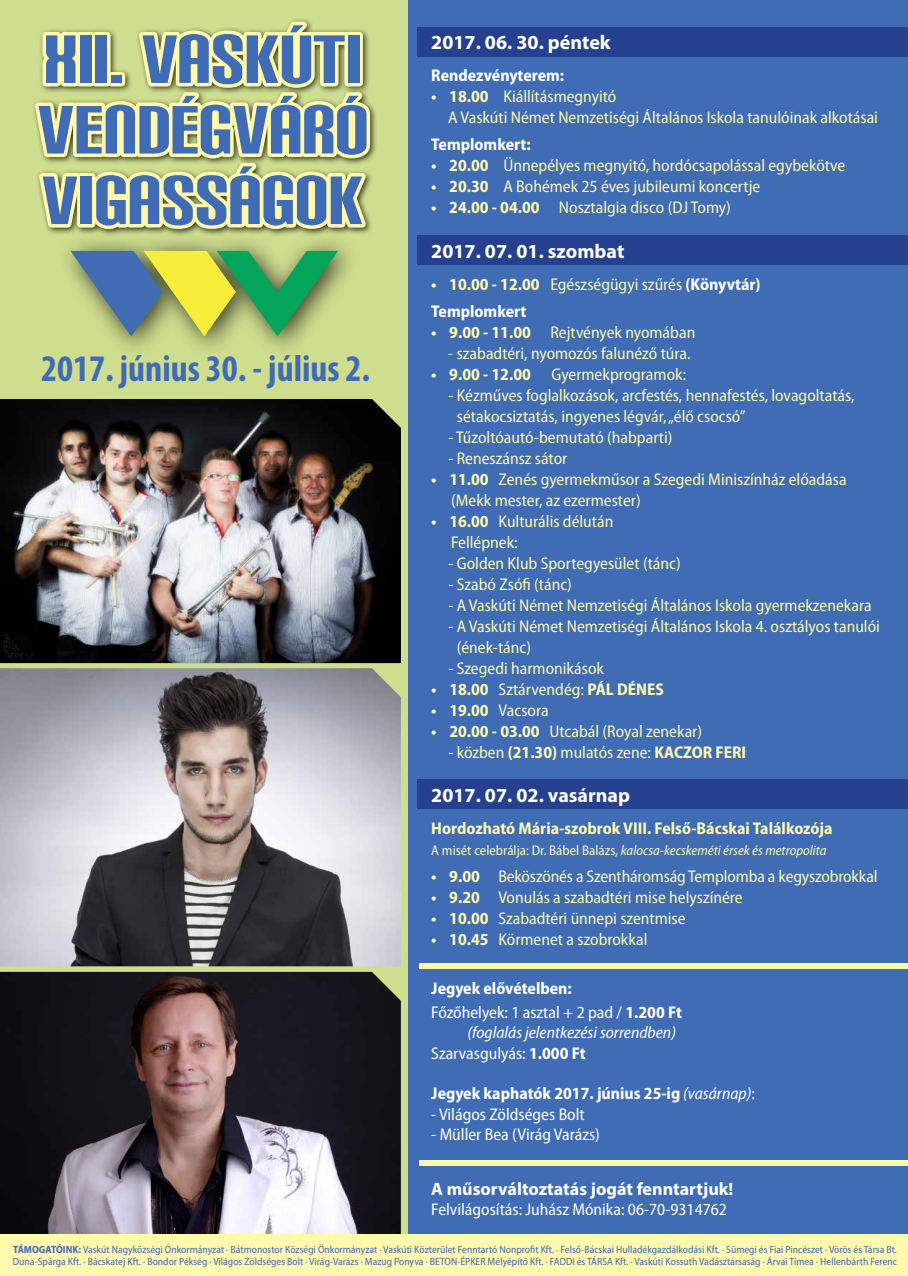
<style>
.page{position:relative;width:908px;height:1276px;background:#fff}
.page>*{position:absolute;margin:0;border:0;box-sizing:border-box;transform-origin:0 0}
.t1{font:81.4px/70.5px "Carbon Block";color:#3f6cb4;text-align:justify}
.t2{font:700 condensed 37.5px "Myriad Pro";color:#3f6cb4}
.t3{font:700 20px "Myriad Pro";color:#fff}
.t4{font:700 18px "Myriad Pro";color:#fff}
.t5{font:semi-condensed 17px/21px "Myriad Pro";color:#fff9ae}
.t6{font:700 semi-condensed 17px/26.7px "Myriad Pro";color:#fff}
.t7{font:semi-condensed 17px "Myriad Pro";color:#fff}
.t8{font:700 semi-condensed 17px "Myriad Pro";color:#fff9ae}
.t9{font:italic semi-condensed 17px/20.4px "Myriad Pro";color:#fff}
.t10{font:italic semi-condensed 14px "Myriad Pro";color:#fff9ae}
.t11{font:semi-condensed 10.5px/12px "Myriad Pro";color:#3f6cb4}
.s1{font-weight:700}
.s2{color:#fff9ae}
.s3{font-weight:400;color:#fff9ae}
.s4{font-weight:400}
.s5{font-style:normal}
.s6{font-weight:700;font-style:normal}
.s7{font-weight:400;font-style:italic}
</style>
<div class="page">
<div style="left:0;top:0;width:907px;height:1276px;background:#cfdd8e"></div>
<div style="left:408px;top:0;width:499px;height:1276px;background:#3f6cb4"></div>
<div style="left:417px;top:27px;width:490px;height:30px;background:#25408f"></div>
<div style="left:417px;top:235px;width:490px;height:30px;background:#25408f"></div>
<div style="left:417px;top:779px;width:490px;height:30px;background:#25408f"></div>
<div style="left:55px;top:233px;width:306px;height:126px;background:#000;opacity:.75"></div>
<svg style="left:33px;top:19px;width:343px;height:317px"></svg>
<img style="left:0;top:399px;width:400px;height:264px">
<img style="left:0;top:972px;width:400px;height:262px">
<img style="left:0;top:668px;width:400px;height:298px">
<div style="left:420px;top:962px;width:487px;height:6px;background:#fff9ae"></div>
<div style="left:420px;top:1159px;width:487px;height:6px;background:#fff9ae"></div>
<div style="left:0;top:1234px;width:907px;height:42px;background:#fff9ae"></div>
<h1 class="t1" style="left:37px;top:24px;width:332px">XII. VASKÚTI VENDÉGVÁRÓ VIGASSÁGOK</h1>
<p class="t3" style="left:431px;top:29px;width:181px">2017. 06. 30. péntek</p>
<p class="t6" style="left:431px;top:63px;width:134px">Rendezvényterem:</p>
<p class="t5" style="left:448px;top:87px;width:431px;text-indent:-17px"><span class="s1">• 18.00</span> Kiállításmegnyitó<br>A Vaskúti Német Nemzetiségi Általános Iskola tanulóinak alkotásai</p>
<p class="t6" style="left:431px;top:131px;width:101px">Templomkert:</p>
<p class="t5" style="left:431px;top:155px;width:415px"><span class="s1">• 20.00</span> Ünnepélyes megnyitó, hordócsapolással egybekötve</p>
<p class="t5" style="left:431px;top:176px;width:330px"><span class="s1">• 20.30</span> A Bohémek 25 éves jubileumi koncertje</p>
<p class="t5" style="left:431px;top:197px;width:301px"><span class="s1">• 24.00 - 04.00</span> Nosztalgia disco (DJ Tomy)</p>
<p class="t3" style="left:431px;top:238px;width:194px">2017. 07. 01. szombat</p>
<p class="t6" style="left:431px;top:271px;width:330px"><span class="s2">• 10.00 - 12.00</span> <span class="s3">Egészségügyi szűrés</span> (Könyvtár)<br>Templomkert</p>
<p class="t5" style="left:431px;top:322px;width:265px"><span class="s1">• 9.00 - 11.00</span> Rejtvények nyomában</p>
<p class="t5" style="left:448px;top:343px;width:244px">- szabadtéri, nyomozós falunéző túra.</p>
<p class="t5" style="left:431px;top:364px;width:256px"><span class="s1">• 9.00 - 12.00</span> Gyermekprogramok:</p>
<p class="t5" style="left:456px;top:385px;width:399px;text-indent:-8px">- Kézműves foglalkozások, arcfestés, hennafestés, lovagoltatás, sétakocsiztatás, ingyenes légvár, „élő csocsó”</p>
<p class="t5" style="left:448px;top:427px;width:226px">- Tűzoltóautó-bemutató (habparti)</p>
<p class="t5" style="left:448px;top:448px;width:120px">- Reneszánsz sátor</p>
<p class="t5" style="left:451px;top:469px;width:397px;text-indent:-20px"><span class="s1">• 11.00</span> Zenés gyermekműsor a Szegedi Miniszínház előadása (Mekk mester, az ezermester)</p>
<p class="t5" style="left:451px;top:511px;width:164px;text-indent:-20px"><span class="s1">• 16.00</span> Kulturális délután<br>Fellépnek:</p>
<p class="t5" style="left:448px;top:553px;width:234px">- Golden Klub Sportegyesület (tánc)</p>
<p class="t5" style="left:448px;top:574px;width:125px">- Szabó Zsófi (tánc)</p>
<p class="t5" style="left:448px;top:595px;width:424px">- A Vaskúti Német Nemzetiségi Általános Iskola gyermekzenekara</p>
<p class="t5" style="left:456px;top:616px;width:424px;text-indent:-8px">- A Vaskúti Német Nemzetiségi Általános Iskola 4. osztályos tanulói (ének-tánc)</p>
<p class="t5" style="left:448px;top:658px;width:157px">- Szegedi harmonikások</p>
<p class="t8" style="left:431px;top:679px;width:234px">• 18.00 <span class="s4">Sztárvendég:</span> PÁL DÉNES</p>
<p class="t5" style="left:431px;top:700px;width:119px"><span class="s1">• 19.00</span> Vacsora</p>
<p class="t5" style="left:431px;top:721px;width:272px"><span class="s1">• 20.00 - 03.00</span> Utcabál (Royal zenekar)</p>
<p class="t5" style="left:448px;top:742px;width:299px">- közben <span class="s1">(21.30)</span> mulatós zene: <span class="s1">KACZOR FERI</span></p>
<p class="t3" style="left:431px;top:782px;width:200px">2017. 07. 02. vasárnap</p>
<p class="t8" style="left:431px;top:819px;width:402px">Hordozható Mária-szobrok VIII. Felső-Bácskai Találkozója</p>
<p class="t10" style="left:431px;top:843px;width:397px"><span class="s5">A misét celebrálja: Dr. Bábel Balázs,</span> kalocsa-kecskeméti érsek és metropolita</p>
<p class="t5" style="left:431px;top:866px;width:447px"><span class="s1">• 9.00</span> Beköszönés a Szentháromság Templomba a kegyszobrokkal</p>
<p class="t5" style="left:431px;top:887px;width:313px"><span class="s1">• 9.20</span> Vonulás a szabadtéri mise helyszínére</p>
<p class="t5" style="left:431px;top:908px;width:256px"><span class="s1">• 10.00</span> Szabadtéri ünnepi szentmise</p>
<p class="t5" style="left:431px;top:929px;width:218px"><span class="s1">• 10.45</span> Körmenet a szobrokkal</p>
<p class="t6" style="left:431px;top:977px;width:252px;line-height:23.2px">Jegyek elővételben:<br><span class="s4">Főzőhelyek: 1 asztal + 2 pad /</span> 1.200 Ft</p>
<p class="t9" style="left:431px;top:1022px;width:246px;text-indent:36px">(foglalás jelentkezési sorrendben)<br><span class="s5">Szarvasgulyás:</span> <span class="s6">1.000 Ft</span></p>
<p class="t6" style="left:431px;top:1080px;width:325px">Jegyek kaphatók 2017. június 25-ig <span class="s7">(vasárnap)</span><span class="s4">:</span></p>
<p class="t7" style="left:431px;top:1104px;width:155px">- Világos Zöldséges Bolt</p>
<p class="t7" style="left:431px;top:1125px;width:170px">- Müller Bea (Virág Varázs)</p>
<p class="t4" style="left:431px;top:1177px;width:303px">A műsorváltoztatás jogát fenntartjuk!</p>
<p class="t7" style="left:431px;top:1200px;width:297px">Felvilágosítás: Juhász Mónika: 06-70-9314762</p>
<p class="t11" style="left:13px;top:1243px;width:885px"><span class="s1">TÁMOGATÓINK:</span> Vaskút Nagyközségi Önkormányzat · Bátmonostor Községi Önkormányzat · Vaskúti Közterület Fenntartó Nonprofit Kft. · Felső-Bácskai Hulladékgazdálkodási Kft. · Sümegi és Fiai Pincészet · Vörös és Társa Bt.<br>Duna-Spárga Kft. · Bácskatej Kft. · Bondor Pékség · Világos Zöldséges Bolt · Virág-Varázs · Mazug Ponyva · BETON-ÉPKER Mélyépítő Kft. · FADDI és TÁRSA Kft. · Vaskúti Kossuth Vadásztársaság · Árvai Tímea · Hellenbárth Ferenc</p>
<h2 class="t2" style="left:41px;top:345px;width:331px">2017. június 30. - július 2.</h2>
</div>
